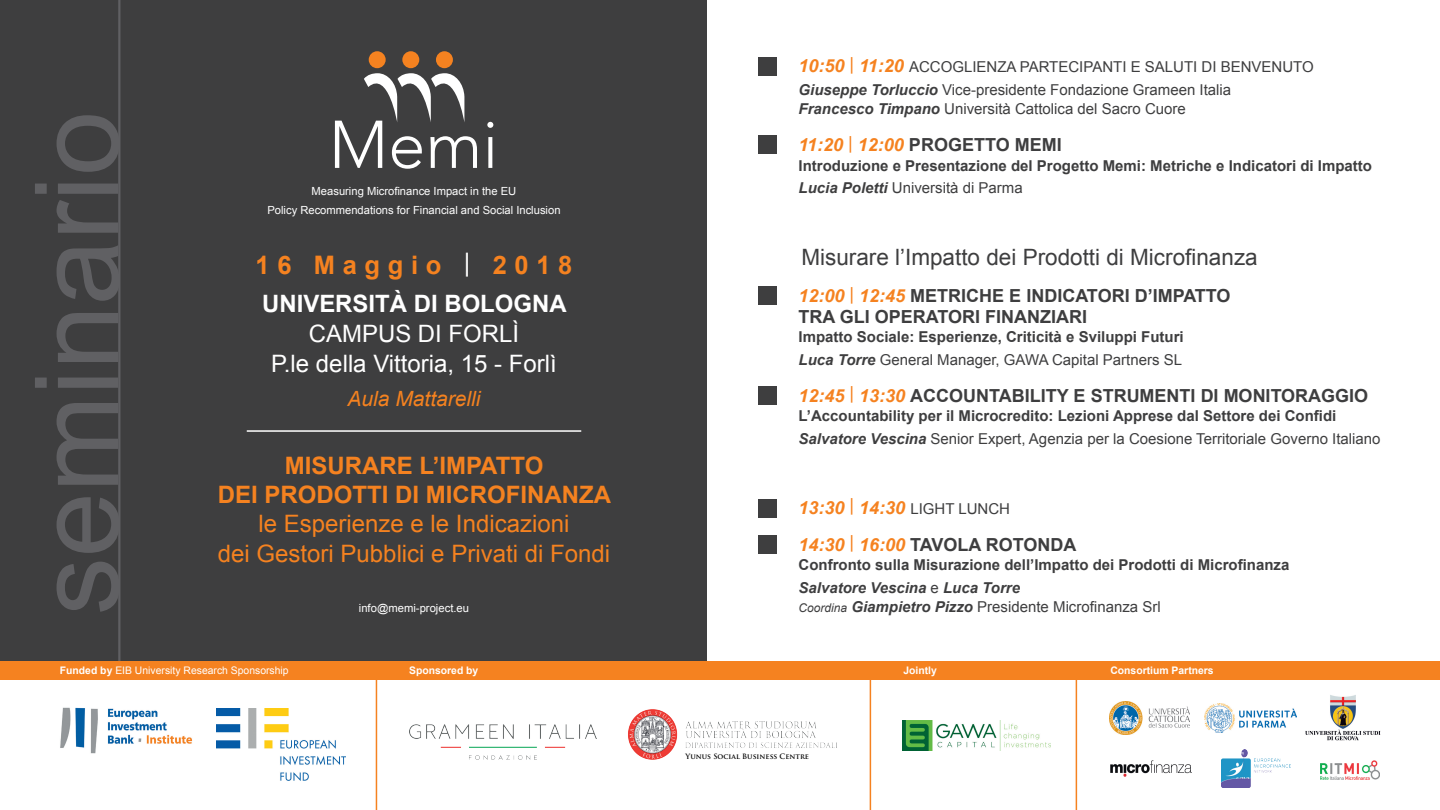
<style>
.page{position:relative;width:1440px;height:810px;background:#fff}
.page>*{position:absolute;margin:0;border:0;box-sizing:border-box;transform-origin:0 0}
.t1{font:116.4px "Arial";color:#606063}
.t2{font:700 25.5px "Arial";letter-spacing:.3em;color:#f58220}
.t3{font:24px/29.2px "Arial";color:#f58220;text-align:center}
.t4{font:700 24px/29.2px "Arial";color:#f58220;text-align:center}
.t5{font:24px "Arial";color:#fff}
.t6{font:700 23.92px "Arial";color:#fff}
.t7{font:23.92px "Arial";color:#fff}
.t8{font:22.5px "Arial";color:#3e3e3f}
.t9{font:italic 21px "Arial";color:#f58220}
.t10{font:700 18px/21px "Arial";color:#3e3e3f}
.t11{font:italic 700 18px/37px "Arial";color:#f58220}
.t12{font:700 15px/22.5px "Arial";color:#3e3e3f}
.t13{font:15px/22.5px "Arial";color:#3e3e3f}
.t14{font:11.25px "Arial";color:#fff}
.t15{font:11.18px/18.4px "Arial";color:#fff;text-align:center}
.t16{font:10.43px "Arial";color:#fff}
.t17{font:700 10.43px "Arial";color:#fff}
.t18{font:700 7.2px "Trajan Pro";color:#000}
.s1{font-weight:400;color:#fff}
.s2{font-weight:700;font-style:italic;font-size:18px;color:#f58220}
.s3{font-style:italic;font-size:18px;color:#f58220}
.s4{font-weight:700;font-style:italic}
.s5{font-style:italic;color:#f58220}
.s6{font-weight:400;font-style:italic;color:#f58220}
.s7{font-style:italic}
.s8{font-weight:400}
.s9{font-weight:400;font-style:normal;font-size:15px;color:#3e3e3f}
.s10{font-style:normal;color:#3e3e3f}
.s11{font-style:italic;font-size:12px}
.s12{font-weight:700}
</style>
<div class="page">
<div style="left:0;top:0;width:707px;height:661px;background:#3e3e3f"></div>
<div style="left:759px;top:57px;width:18px;height:19px;background:#3e3e3f"></div>
<div style="left:759px;top:136px;width:18px;height:18px;background:#3e3e3f"></div>
<div style="left:759px;top:499px;width:18px;height:19px;background:#3e3e3f"></div>
<div style="left:759px;top:535px;width:18px;height:18px;background:#3e3e3f"></div>
<div style="left:759px;top:287px;width:18px;height:18px;background:#3e3e3f"></div>
<div style="left:759px;top:386px;width:18px;height:19px;background:#3e3e3f"></div>
<hr style="left:118px;top:0;width:2px;height:661px;background:#606063">
<svg style="left:487px;top:122px;width:6px;height:46px"></svg>
<div style="left:369px;top:51px;width:17px;height:17px;background:#f58220;border-radius:50%"></div>
<div style="left:402px;top:51px;width:17px;height:17px;background:#f58220;border-radius:50%"></div>
<svg style="left:335px;top:73px;width:142px;height:96px"></svg>
<div style="left:436px;top:51px;width:17px;height:17px;background:#f58220;border-radius:50%"></div>
<hr style="left:247px;top:430px;width:334px;height:2px;background:#fff">
<div style="left:0;top:661px;width:1440px;height:19px;background:#f58220"></div>
<img style="left:217px;top:708px;width:128px;height:72px">
<img style="left:60px;top:707px;width:133px;height:46px">
<hr style="left:376px;top:661px;width:1px;height:149px;background:#f58220">
<hr style="left:870px;top:661px;width:1px;height:149px;background:#f58220">
<hr style="left:1076px;top:661px;width:1px;height:149px;background:#f58220">
<img style="left:1109px;top:701px;width:80px;height:33px">
<img style="left:1205px;top:703px;width:91px;height:30px">
<img style="left:1305px;top:695px;width:76px;height:46px">
<img style="left:1110px;top:760px;width:81px;height:16px">
<img style="left:1321px;top:760px;width:58px;height:19px">
<img style="left:1222px;top:749px;width:69px;height:39px">
<img style="left:409px;top:724px;width:188px;height:36px">
<img style="left:628px;top:709px;width:209px;height:51px">
<img style="left:903px;top:721px;width:147px;height:30px">
<h1 class="t1" style="left:12px;top:615px;width:506px;rotate:-90deg">seminario</h1>
<p class="t15" style="left:267px;top:182px;width:295px">Measuring Microfinance Impact in the EU<br>Policy Recommendations for Financial and Social Inclusion</p>
<h2 class="t2" style="left:256px;top:251px;width:318px">16 Maggio <span class="s1">|</span> 2018</h2>
<h3 class="t6" style="left:262px;top:290px;width:306px">UNIVERSITÀ DI BOLOGNA</h3>
<h3 class="t7" style="left:309px;top:320px;width:212px">CAMPUS DI FORLÌ</h3>
<h3 class="t5" style="left:271px;top:350px;width:287px">P.le della Vittoria, 15 - Forlì</h3>
<h3 class="t9" style="left:347px;top:387px;width:135px">Aula Mattarelli</h3>
<h3 class="t4" style="left:218px;top:451px;width:395px">MISURARE L’IMPATTO<br>DEI PRODOTTI DI MICROFINANZA</h3>
<h3 class="t3" style="left:218px;top:509px;width:394px">le Esperienze e le Indicazioni<br>dei Gestori Pubblici e Privati di Fondi</h3>
<p class="t14" style="left:359px;top:602px;width:112px">info@memi-project.eu</p>
<p class="t13" style="left:799px;top:56px;width:517px"><span class="s2">10:50</span> <span class="s3">|</span> <span class="s2">11:20</span> ACCOGLIENZA PARTECIPANTI E SALUTI DI BENVENUTO<br><span class="s4">Giuseppe Torluccio</span> Vice-presidente Fondazione Grameen Italia</p>
<p class="t13" style="left:799px;top:98px;width:389px"><span class="s4">Francesco Timpano</span> Università Cattolica del Sacro Cuore</p>
<p class="t10" style="left:799px;top:134px;width:265px"><span class="s5">11:20</span> <span class="s6">|</span> <span class="s5">12:00</span> PROGETTO MEMI</p>
<p class="t12" style="left:799px;top:154px;width:575px">Introduzione e Presentazione del Progetto Memi: Metriche e Indicatori di Impatto<br><span class="s7">Lucia Poletti</span> <span class="s8">Università di Parma</span></p>
<h3 class="t8" style="left:801px;top:245px;width:458px">Misurare l’Impatto dei Prodotti di Microfinanza</h3>
<p class="t10" style="left:799px;top:285px;width:434px"><span class="s5">12:00</span> <span class="s6">|</span> <span class="s5">12:45</span> METRICHE E INDICATORI D’IMPATTO<br>TRA GLI OPERATORI FINANZIARI</p>
<p class="t12" style="left:799px;top:326px;width:387px">Impatto Sociale: Esperienze, Criticità e Sviluppi Futuri<br><span class="s7">Luca Torre</span> <span class="s8">General Manager, GAWA Capital Partners SL</span></p>
<p class="t10" style="left:799px;top:385px;width:571px"><span class="s5">12:45</span> <span class="s6">|</span> <span class="s5">13:30</span> ACCOUNTABILITY E STRUMENTI DI MONITORAGGIO</p>
<p class="t12" style="left:799px;top:405px;width:583px">L’Accountability per il Microcredito: Lezioni Apprese dal Settore dei Confidi<br><span class="s7">Salvatore Vescina</span> <span class="s8">Senior Expert, Agenzia per la Coesione Territoriale Governo Italiano</span></p>
<p class="t11" style="left:799px;top:489px;width:280px">13:30 <span class="s8">|</span> 14:30 <span class="s9">LIGHT LUNCH<br></span>14:30 <span class="s8">|</span> 16:00 <span class="s10">TAVOLA ROTONDA</span></p>
<p class="t12" style="left:799px;top:554px;width:492px">Confronto sulla Misurazione dell’Impatto dei Prodotti di Microfinanza<br><span class="s7">Salvatore Vescina</span> <span class="s8">e</span> <span class="s7">Luca Torre</span></p>
<p class="t13" style="left:799px;top:596px;width:364px"><span class="s11">Coordina</span> <span class="s4">Giampietro Pizzo</span> Presidente Microfinanza Srl</p>
<p class="t16" style="left:60px;top:665px;width:230px"><span class="s12">Funded by</span> EIB University Research Sponsorship</p>
<p class="t17" style="left:409px;top:665px;width:71px">Sponsored by</p>
<p class="t17" style="left:903px;top:665px;width:35px">Jointly</p>
<p class="t17" style="left:1110px;top:665px;width:105px">Consortium Partners</p>
<p class="t18" style="left:686px;top:752px;width:125px">Yunus Social Business Centre</p>
</div>
